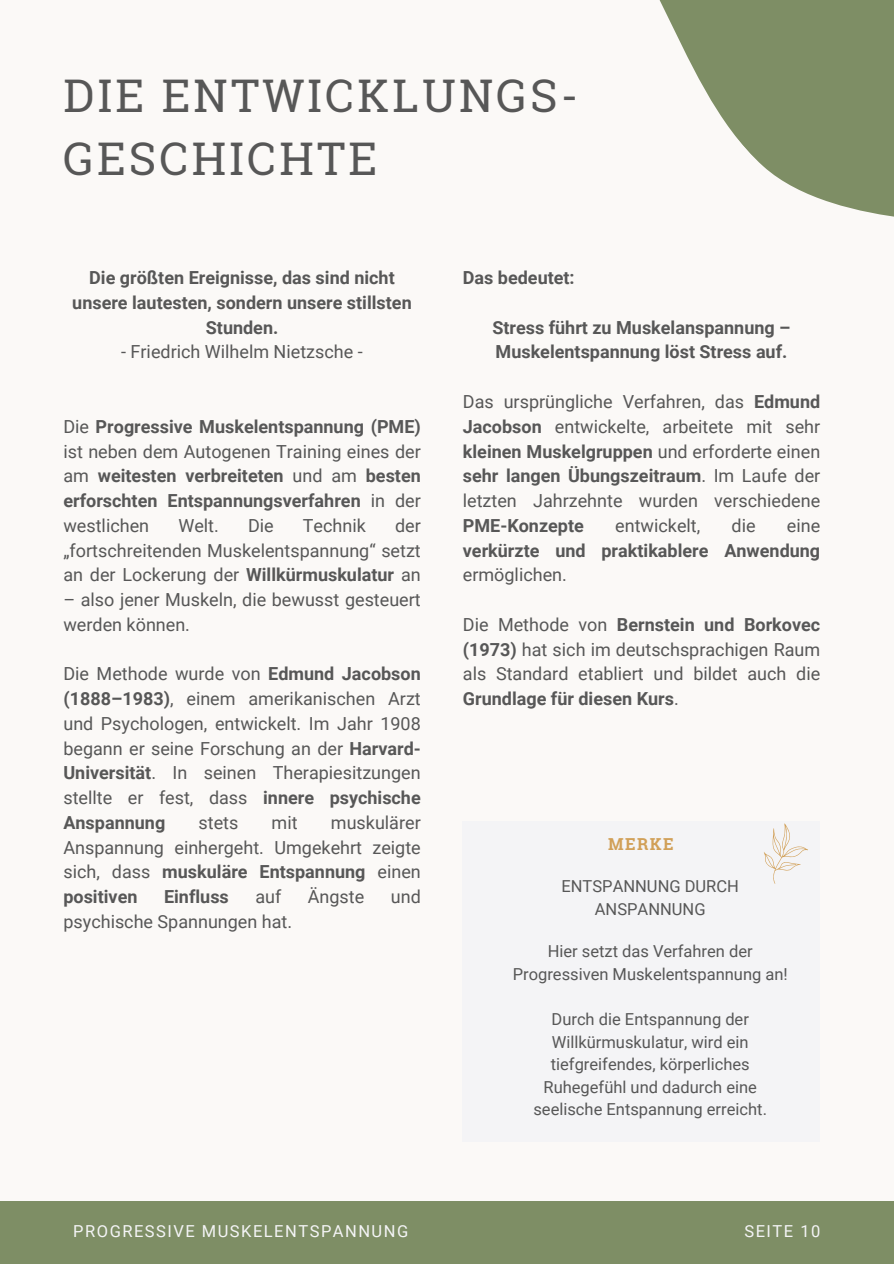
<style>
.page{position:relative;width:894px;height:1264px;background:#fff}
.page>*{position:absolute;margin:0;border:0;box-sizing:border-box;transform-origin:0 0}
.t1{font:45px/63px "Roboto Slab";letter-spacing:.07em;color:#575757}
.t2{font:18px/24.8px "Roboto";color:#575757;text-align:justify}
.t3{font:700 18px/24.8px "Roboto";color:#575757;text-align:justify}
.t4{font:16.5px/22.5px "Roboto";color:#575757;text-align:center}
.t5{font:16.5px "Roboto";letter-spacing:.09em;color:#f4f4f6}
.t6{font:700 16.5px "Roboto Slab";letter-spacing:.09em;color:#d1a058}
.s1{font-weight:400}
.s2{font-weight:700}
</style>
<div class="page">
<div style="left:0;top:0;width:893px;height:1263px;background:#fbf9f7"></div>
<div style="left:463px;top:820px;width:356px;height:321px;background:#f4f4f6"></div>
<svg style="left:764px;top:823px;width:44px;height:61px"></svg>
<svg style="left:659px;top:0;width:234px;height:217px;fill:#7e8e65"></svg>
<div style="left:0;top:1200px;width:893px;height:63px;background:#7e8e65"></div>
<p class="t1" style="left:63px;top:62px;width:516px">DIE ENTWICKLUNGS-<br>GESCHICHTE</p>
<p class="t3" style="left:72px;top:266px;width:341px;text-align:center">Die größten Ereignisse, das sind nicht unsere lautesten, sondern unsere stillsten<br>Stunden.</p>
<p class="t2" style="left:121px;top:340px;width:243px">- Friedrich Wilhelm Nietzsche -</p>
<p class="t3" style="left:63px;top:414px;width:359px"><span class="s1">Die</span> Progressive Muskelentspannung (PME) <span class="s1">ist neben dem Autogenen Training eines der am</span> weitesten verbreiteten <span class="s1">und am</span> besten erforschten Entspannungsverfahren <span class="s1">in der westlichen</span></p>
<p class="t2" style="left:63px;top:513px;width:359px;text-indent:331px">der „fortschreitenden Muskelentspannung“ setzt an der Lockerung der <span class="s2">Willkürmuskulatur</span> an</p>
<p class="t2" style="left:63px;top:587px;width:359px">– also jener Muskeln, die bewusst gesteuert werden können.</p>
<h2 class="t2" style="left:63px;top:662px;width:359px">Die Methode wurde von <span class="s2">Edmund Jacobson (1888–1983)</span>, einem amerikanischen Arzt und Psychologen, entwickelt. Im Jahr 1908 begann er seine Forschung an der <span class="s2">Harvard-Universität</span>. In seinen Therapiesitzungen stellte er fest, dass <span class="s2">innere psychische Anspannung</span></h2>
<p class="t2" style="left:178px;top:513px;width:42px">Welt.</p>
<p class="t2" style="left:248px;top:513px;width:27px">Die</p>
<p class="t2" style="left:303px;top:513px;width:64px">Technik</p>
<h2 class="t2" style="left:63px;top:810px;width:359px;text-indent:267px">muskulärer Anspannung einhergeht. Umgekehrt zeigte sich, dass <span class="s2">muskuläre Entspannung</span> einen <span class="s2">positiven</span></h2>
<h2 class="t2" style="left:198px;top:810px;width:41px">stets</h2>
<h2 class="t2" style="left:271px;top:810px;width:27px">mit</h2>
<h2 class="t3" style="left:164px;top:884px;width:66px">Einfluss</h2>
<h2 class="t2" style="left:255px;top:884px;width:27px">auf</h2>
<h2 class="t2" style="left:308px;top:884px;width:58px">Ängste</h2>
<h2 class="t2" style="left:391px;top:884px;width:31px">und</h2>
<h2 class="t2" style="left:63px;top:909px;width:230px">psychische Spannungen hat.</h2>
<p class="t3" style="left:463px;top:266px;width:113px">Das bedeutet:</p>
<p class="t3" style="left:492px;top:315px;width:300px">Stress führt zu Muskelanspannung –<br>Muskelentspannung löst Stress auf.</p>
<h4 class="t2" style="left:463px;top:389px;width:359px">Das ursprüngliche Verfahren, das <span class="s2">Edmund Jacobson</span> entwickelte, arbeitete mit sehr <span class="s2">kleinen Muskelgruppen</span> und erforderte einen <span class="s2">sehr langen Übungszeitraum</span>. Im Laufe der letzten Jahrzehnte wurden verschiedene <span class="s2">PME-Konzepte</span></h4>
<h4 class="t2" style="left:615px;top:513px;width:86px">entwickelt,</h4>
<h4 class="t2" style="left:731px;top:513px;width:26px">die</h4>
<h4 class="t3" style="left:463px;top:513px;width:359px;text-indent:324px"><span class="s1">eine </span>verkürzte und praktikablere Anwendung <span class="s1">ermöglichen.</span></h4>
<h4 class="t2" style="left:463px;top:612px;width:359px">Die Methode von <span class="s2">Bernstein und Borkovec (1973)</span> hat sich im deutschsprachigen Raum als Standard etabliert und bildet auch die <span class="s2">Grundlage für diesen Kurs</span>.</h4>
<p class="t6" style="left:608px;top:833px;width:67px">MERKE</p>
<p class="t4" style="left:561px;top:875px;width:179px">ENTSPANNUNG DURCH<br>ANSPANNUNG</p>
<p class="t4" style="left:512px;top:940px;width:276px">Hier setzt das Verfahren der<br>Progressiven Muskelentspannung an!</p>
<p class="t4" style="left:533px;top:1008px;width:235px">Durch die Entspannung der<br>Willkürmuskulatur, wird ein tiefgreifendes, körperliches<br>Ruhegefühl und dadurch eine seelische Entspannung erreicht.</p>
<h3 class="t5" style="left:73px;top:1221px;width:336px">PROGRESSIVE MUSKELENTSPANNUNG</h3>
<h3 class="t5" style="left:744px;top:1221px;width:77px">SEITE 10</h3>
</div>
